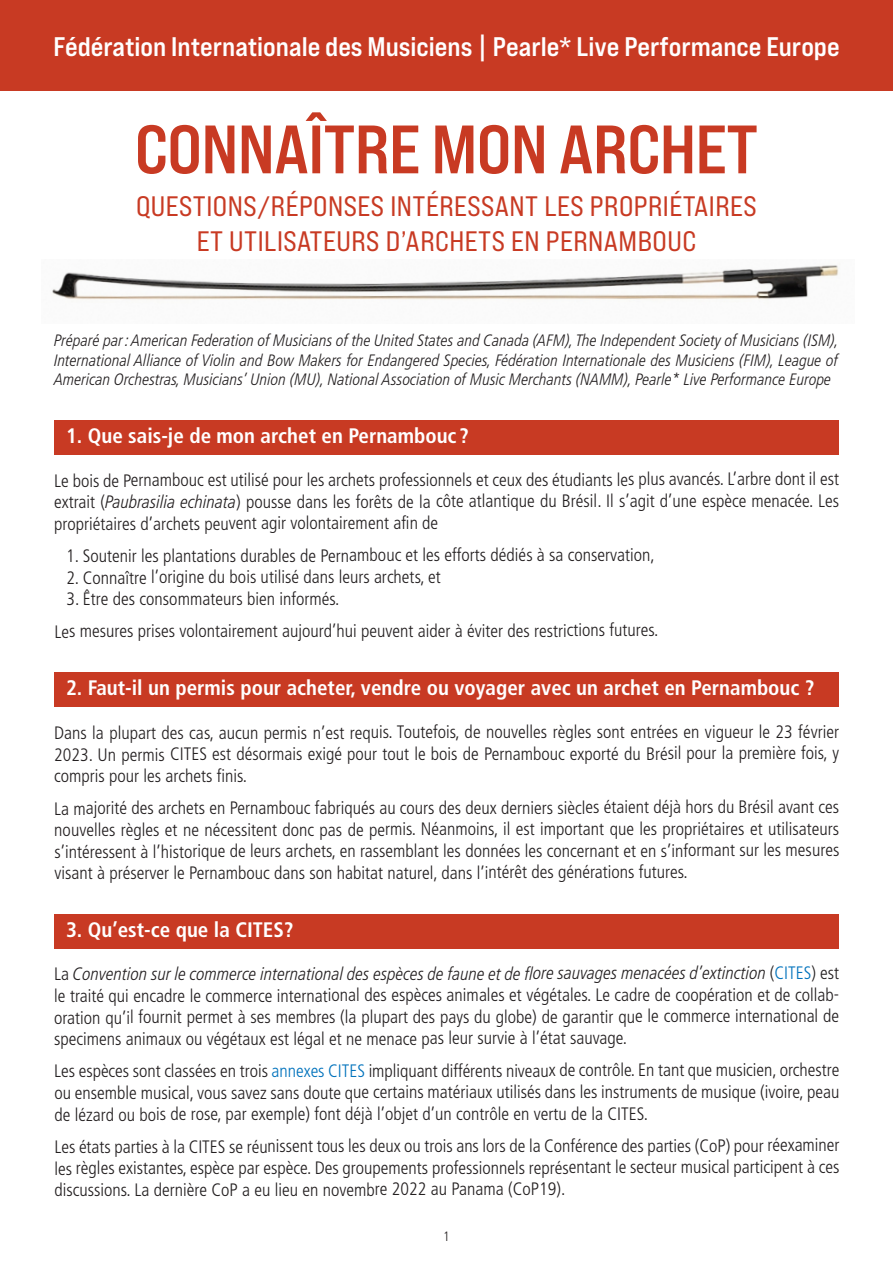
<style>
.page{position:relative;width:893px;height:1263px;background:#fff}
.page>*{position:absolute;margin:0;border:0;box-sizing:border-box;transform-origin:0 0}
.t1{font:68.25px "Bebas Neue Pro Exp Bd";letter-spacing:-.01em;color:#c83a23}
.t2{font:28.2px/35.1px "Bebas Neue Pro Exp Rg";letter-spacing:.015em;color:#c83a23;text-align:center}
.t3{font:26.85px "Bebas Neue Pro Exp Bd";color:#fff}
.t4{font:700 condensed 21px "Frutiger";color:#fff}
.t5{font:300 condensed 18px/21.8px "Frutiger";color:#231f20;text-align:justify}
.t6{font:italic 300 condensed 18px "Frutiger LT Pro";color:#231f20}
.t7{font:italic 300 condensed 16.5px/19.8px "Frutiger LT Pro";color:#231f20;text-align:justify}
.t8{font:300 condensed 13.5px "Frutiger";color:#231f20}
.s1{font-family:"Frutiger LT Pro";font-style:italic}
.s2{font-family:"Frutiger";font-style:normal}
.s3{font-family:"Frutiger";font-style:normal;color:#0072bc}
.s4{color:#0072bc}
</style>
<div class="page">
<img style="left:52px;top:265px;width:787px;height:35px">
<div style="left:54px;top:420px;width:785px;height:34px;background:#c83a23"></div>
<div style="left:0;top:0;width:893px;height:90px;background:#c83a23"></div>
<div style="left:54px;top:673px;width:785px;height:34px;background:#c83a23"></div>
<div style="left:54px;top:914px;width:785px;height:34px;background:#c83a23"></div>
<h3 class="t3" style="left:53px;top:31px;width:788px">Fédération Internationale des Musiciens | Pearle* Live Performance Europe</h3>
<h1 class="t1" style="left:135px;top:110px;width:625px">CONNAÎTRE MON ARCHET</h1>
<h2 class="t2" style="left:136px;top:189px;width:622px">QUESTIONS/RÉPONSES INTÉRESSANT LES PROPRIÉTAIRES<br>ET UTILISATEURS D’ARCHETS EN PERNAMBOUC</h2>
<p class="t7" style="left:54px;top:332px;width:786px">Préparé par : American Federation of Musicians of the United States and Canada (AFM), The Independent Society of Musicians (ISM), International Alliance of Violin and Bow Makers for Endangered Species, Fédération Internationale des Musiciens (FIM), League of American Orchestras, Musicians’ Union (MU), National Association of Music Merchants (NAMM), Pearle* Live Performance Europe</p>
<p class="t4" style="left:66px;top:427px;width:404px">1. Que sais-je de mon archet en Pernambouc ?</p>
<p class="t5" style="left:54px;top:470px;width:786px">Le bois de Pernambouc est utilisé pour les archets professionnels et ceux des étudiants les plus avancés. L’arbre dont il est extrait (<span class="s1">Paubrasilia echinata</span>) pousse dans les forêts de la côte atlantique du Brésil. Il s’agit d’une espèce menacée. Les propriétaires d’archets peuvent agir volontairement afin de</p>
<p class="t5" style="left:66px;top:546px;width:590px">1. Soutenir les plantations durables de Pernambouc et les efforts dédiés à sa conservation,</p>
<p class="t5" style="left:66px;top:568px;width:376px">2. Connaître l’origine du bois utilisé dans leurs archets, et</p>
<p class="t5" style="left:54px;top:584px;width:606px;line-height:32px;text-indent:12px">3. Être des consommateurs bien informés.<br>Les mesures prises volontairement aujourd’hui peuvent aider à éviter des restrictions futures.</p>
<p class="t4" style="left:66px;top:679px;width:750px">2. Faut-il un permis pour acheter, vendre ou voyager avec un archet en Pernambouc ?</p>
<p class="t5" style="left:54px;top:722px;width:786px">Dans la plupart des cas, aucun permis n’est requis. Toutefois, de nouvelles règles sont entrées en vigueur le 23 février 2023. Un permis CITES est désormais exigé pour tout le bois de Pernambouc exporté du Brésil pour la première fois, y compris pour les archets finis.</p>
<p class="t5" style="left:54px;top:798px;width:787px">La majorité des archets en Pernambouc fabriqués au cours des deux derniers siècles étaient déjà hors du Brésil avant ces nouvelles règles et ne nécessitent donc pas de permis. Néanmoins, il est important que les propriétaires et utilisateurs s’intéressent à l’historique de leurs archets, en rassemblant les données les concernant et en s’informant sur les mesures visant à préserver le Pernambouc dans son habitat naturel, dans l’intérêt des générations futures.</p>
<p class="t4" style="left:66px;top:921px;width:229px">3. Qu’est-ce que la CITES?</p>
<p class="t6" style="left:54px;top:966px;width:786px"><span class="s2">La</span> Convention sur le commerce international des espèces de faune et de flore sauvages menacées d’extinction <span class="s2">(</span><span class="s3">CITES</span><span class="s2">) est</span></p>
<p class="t5" style="left:54px;top:985px;width:786px">le traité qui encadre le commerce international des espèces animales et végétales. Le cadre de coopération et de collab&shy;oration qu’il fournit permet à ses membres (la plupart des pays du globe) de garantir que le commerce international de specimens animaux ou végétaux est légal et ne menace pas leur survie à l’état sauvage.</p>
<p class="t5" style="left:54px;top:1061px;width:787px">Les espèces sont classées en trois <span class="s4">annexes CITES</span> impliquant différents niveaux de contrôle. En tant que musicien, orchestre ou ensemble musical, vous savez sans doute que certains matériaux utilisés dans les instruments de musique (ivoire, peau de lézard ou bois de rose, par exemple) font déjà l’objet d’un contrôle en vertu de la CITES.</p>
<p class="t5" style="left:54px;top:1136px;width:786px">Les états parties à la CITES se réunissent tous les deux ou trois ans lors de la Conférence des parties (CoP) pour réexaminer les règles existantes, espèce par espèce. Des groupements professionnels représentant le secteur musical participent à ces discussions. La dernière CoP a eu lieu en novembre 2022 au Panama (CoP19).</p>
<p class="t8" style="left:443px;top:1231px;width:8px">1</p>
</div>
